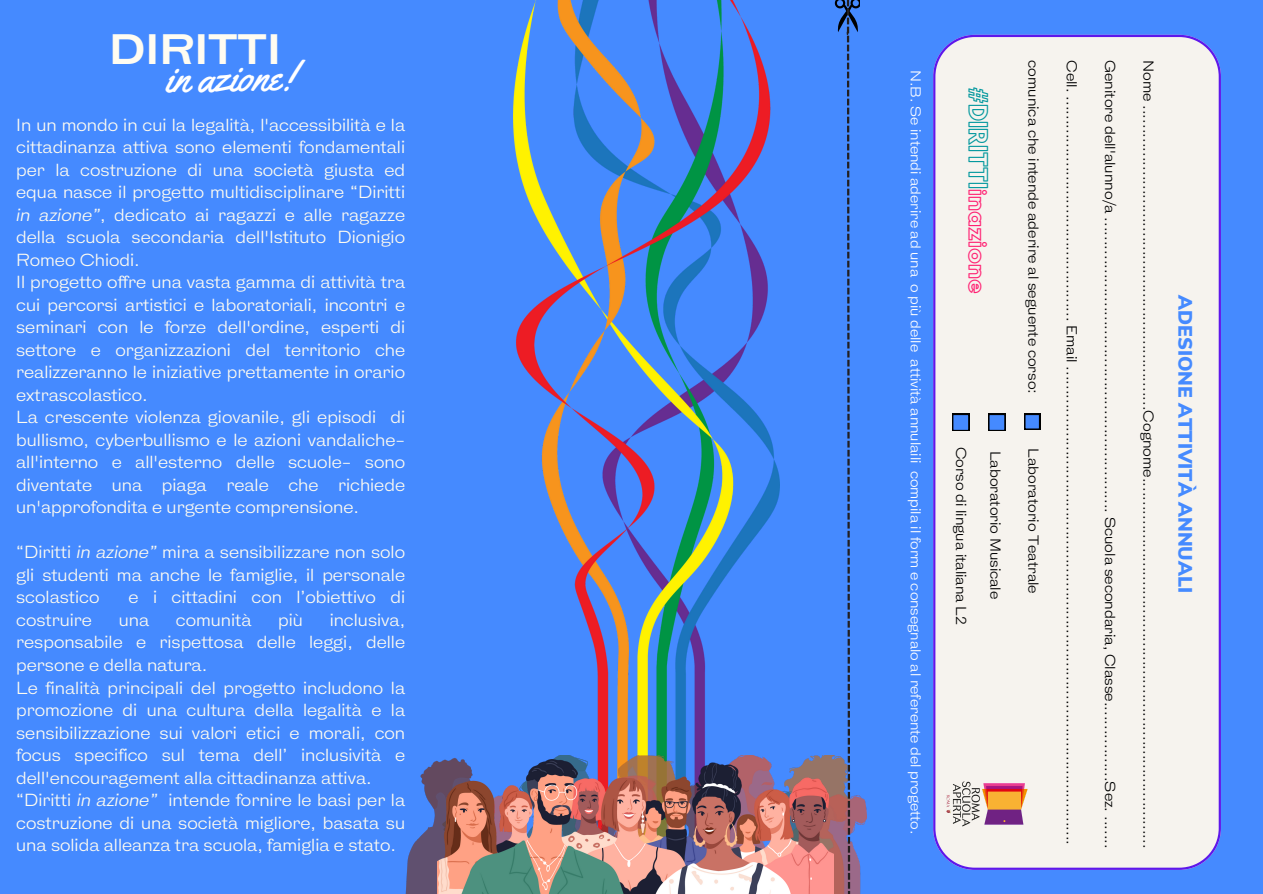
<style>
.page{position:relative;width:1263px;height:894px;background:#fff}
.page>*{position:absolute;margin:0;border:0;box-sizing:border-box;transform-origin:0 0}
.t1{font:40.8px "Yellowtail";color:#fff}
.t2{font:700 40.05px "HK Gothic";color:#fffcf1}
.t3{font:22.35px "Hussar Ekologiczne 1";color:#03989e}
.t4{font:900 19.5px "Nunito Sans";color:#458aff}
.t5{font:16.5px/22.5px "HK Gothic";color:#fffcf1;text-align:justify}
.t6{font:13.65px "HK Gothic";color:#000}
.t7{font:13.5px "HK Gothic";color:#fff}
.s1{font-style:italic}
.s2{color:#ff2273}
</style>
<div class="page">
<div style="left:0;top:0;width:1263px;height:893px;background:#458aff"></div>
<div style="left:933px;top:35px;width:288px;height:834px;background:#f6f3ee"></div>
<img style="left:514px;top:0;width:265px;height:755px">
<img style="left:405px;top:755px;width:461px;height:138px">
<img style="left:437px;top:759px;width:396px;height:134px">
<svg style="left:952px;top:414px;width:17px;height:17px"></svg>
<svg style="left:988px;top:414px;width:17px;height:17px"></svg>
<svg style="left:1024px;top:414px;width:16px;height:15px"></svg>
<img style="left:945px;top:779px;width:84px;height:48px">
<svg style="left:835px;top:0;width:24px;height:893px"></svg>
<p class="t2" style="left:109px;top:28px;width:173px">DIRITTI</p>
<p class="t1" style="left:165px;top:52px;width:131px;rotate:-1deg">in azione!</p>
<p class="t5" style="left:16px;top:115px;width:390px">In un mondo in cui la legalità, l'accessibilità e la cittadinanza attiva sono elementi fondamentali per la costruzione di una società giusta ed equa nasce il progetto multidisciplinare “Diritti <span class="s1">in azione”</span>, dedicato ai ragazzi e alle ragazze della scuola secondaria dell'Istituto Dionigio Romeo Chiodi.</p>
<p class="t5" style="left:16px;top:272px;width:390px">Il progetto offre una vasta gamma di attività tra cui percorsi artistici e laboratoriali, incontri e seminari con le forze dell'ordine, esperti di settore e organizzazioni del territorio che realizzeranno le iniziative prettamente in orario extrascolastico.</p>
<p class="t5" style="left:16px;top:407px;width:390px">La crescente violenza giovanile, gli episodi di bullismo, cyberbullismo e le azioni vandaliche&shy;all'interno e all'esterno delle scuole- sono diventate una piaga reale che richiede un'approfondita e urgente comprensione.</p>
<p class="t5" style="left:16px;top:542px;width:390px">“Diritti <span class="s1">in azione”</span> mira a sensibilizzare non solo gli studenti ma anche le famiglie, il personale scolastico</p>
<p class="t5" style="left:128px;top:587px;width:278px">e i cittadini con l’obiettivo di</p>
<p class="t5" style="left:16px;top:609px;width:390px;text-indent:313px">inclusiva, responsabile e rispettosa delle leggi, delle persone e della natura.</p>
<p class="t5" style="left:16px;top:677px;width:390px">Le finalità principali del progetto includono la promozione di una cultura della legalità e la sensibilizzazione sui valori etici e morali, con focus specifico sul tema dell’ inclusività e dell'encouragement alla cittadinanza attiva.</p>
<p class="t5" style="left:16px;top:789px;width:390px">“Diritti <span class="s1">in azione”</span> intende fornire le basi per la costruzione di una società migliore, basata su una solida alleanza tra scuola, famiglia e stato.</p>
<p class="t5" style="left:16px;top:609px;width:77px">costruire</p>
<p class="t5" style="left:119px;top:609px;width:32px">una</p>
<p class="t5" style="left:176px;top:609px;width:77px">comunità</p>
<p class="t5" style="left:278px;top:609px;width:26px">più</p>
<p class="t7" style="left:923px;top:70px;width:766px;rotate:90deg">N.B. Se intendi aderire ad una o più delle attività annulaili compila il form e consegnalo al referente del progetto.</p>
<p class="t3" style="left:987px;top:87px;width:208px;rotate:90deg">#DIRITTI<span class="s2">inazione</span></p>
<p class="t6" style="left:968px;top:446px;width:180px;rotate:90deg">Corso di lingua italiana L2</p>
<p class="t6" style="left:1003px;top:450px;width:150px;rotate:90deg">Laboratorio Musicale</p>
<p class="t6" style="left:1041px;top:60px;width:335px;rotate:90deg">comunica che intende aderire al seguente corso:</p>
<p class="t6" style="left:1041px;top:448px;width:147px;rotate:90deg">Laboratorio Teatrale</p>
<p class="t6" style="left:1079px;top:60px;width:786px;rotate:90deg">Cell. ................................................ Email ......................................................................................................</p>
<p class="t6" style="left:1117px;top:60px;width:789px;rotate:90deg">Genitore dell'alunno/a ............................................................... Scuola secondaria, Classe.................Sez. .......</p>
<p class="t6" style="left:1156px;top:60px;width:789px;rotate:90deg">Nome .................................................................Cognome...............................................................................</p>
<p class="t4" style="left:1198px;top:295px;width:299px;rotate:90deg">ADESIONE ATTIVITÀ ANNUALI</p>
</div>
